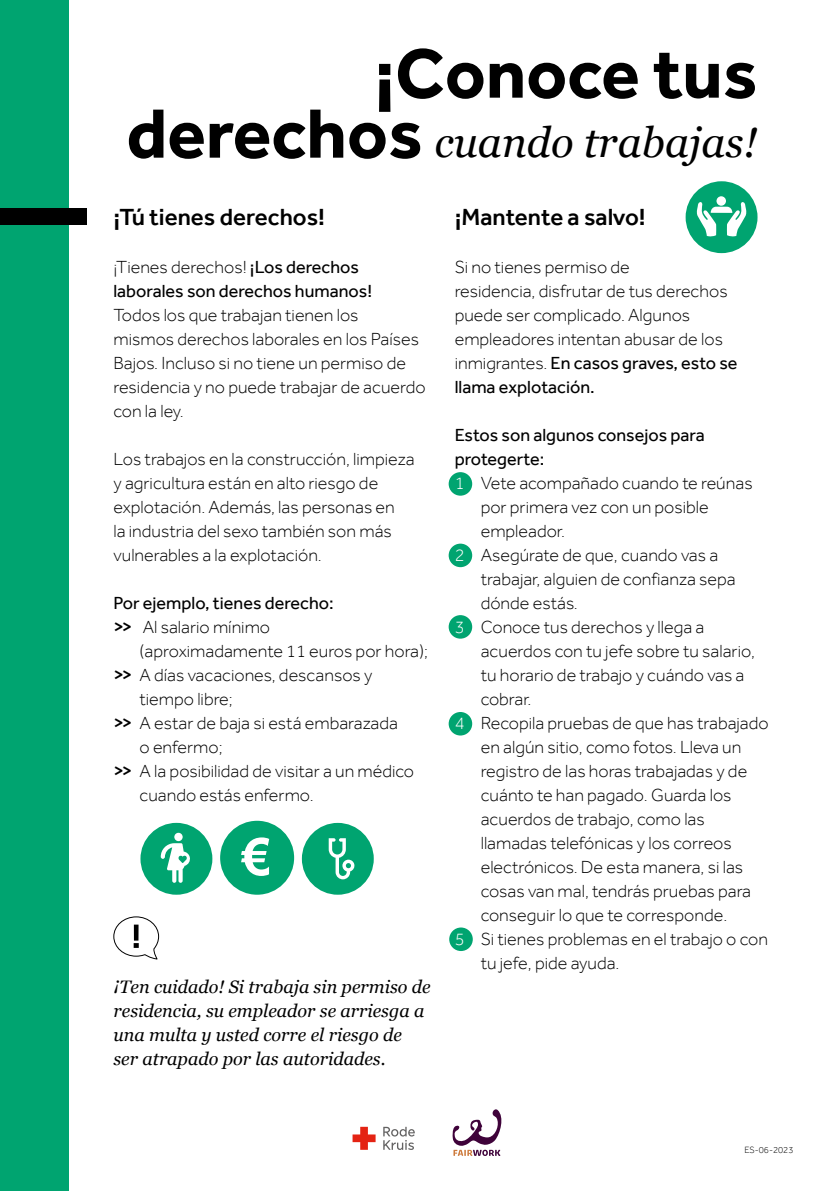
<style>
.page{position:relative;width:840px;height:1191px;background:#fff}
.page>*{position:absolute;margin:0;border:0;box-sizing:border-box;transform-origin:0 0}
.t1{font:700 72px "Effra";color:#000}
.t2{font:700 52px "Arial";color:#fff}
.t3{font:italic 42px "Georgia";color:#000}
.t4{font:500 24px "Effra";color:#000}
.t5{font:300 18px/24px "Effra";color:#000}
.t6{font:18px/24px "Effra";color:#000}
.t7{font:italic 18px/24px "Georgia";color:#000}
.t8{font:300 9.4px "Effra";color:#000}
.s1{font-family:"Effra";font-weight:700;font-style:normal;font-size:72px}
.s2{font-weight:300}
.s3{font-weight:500;font-size:19px}
.s4{font-weight:400}
.s5{color:#fff}
</style>
<div class="page">
<div style="left:448px;top:472px;width:24px;height:23px;background:#00a470;border-radius:50%"></div>
<div style="left:448px;top:543px;width:24px;height:24px;background:#00a470;border-radius:50%"></div>
<div style="left:448px;top:615px;width:24px;height:23px;background:#00a470;border-radius:50%"></div>
<div style="left:448px;top:712px;width:24px;height:23px;background:#00a470;border-radius:50%"></div>
<div style="left:449px;top:927px;width:23px;height:24px;background:#00a470;border-radius:50%"></div>
<div style="left:0;top:0;width:68px;height:1191px;background:#00a470"></div>
<div style="left:0;top:208px;width:86px;height:17px;background:#000"></div>
<svg style="left:113px;top:916px;width:46px;height:43px"></svg>
<div style="left:685px;top:181px;width:72px;height:72px;background:#00a470;border-radius:50%"></div>
<div style="left:716px;top:196px;width:9px;height:10px;background:#fff;border-radius:50%"></div>
<svg style="left:696px;top:202px;width:49px;height:34px"></svg>
<div style="left:220px;top:820px;width:74px;height:74px;background:#00a470;border-radius:50%"></div>
<div style="left:140px;top:823px;width:72px;height:71px;background:#00a470;border-radius:50%"></div>
<div style="left:302px;top:823px;width:71px;height:71px;background:#00a470;border-radius:50%"></div>
<svg style="left:328px;top:838px;width:27px;height:41px"></svg>
<svg style="left:161px;top:843px;width:29px;height:39px"></svg>
<div style="left:174px;top:832px;width:8px;height:9px;background:#fff;border-radius:50%"></div>
<svg style="left:452px;top:1109px;width:49px;height:47px"></svg>
<svg style="left:352px;top:1126px;width:23px;height:23px"></svg>
<svg style="left:383px;top:1126px;width:31px;height:24px"></svg>
<h1 class="t1" style="left:374px;top:31px;width:384px">¡Conoce tus</h1>
<h3 class="t3" style="left:126px;top:116px;width:632px"><span class="s1">derechos</span> cuando trabajas!</h3>
<h3 class="t4" style="left:113px;top:202px;width:213px">¡Tú tienes derechos!</h3>
<p class="t6" style="left:113px;top:254px;width:260px"><span class="s2">¡Tienes derechos!</span> ¡Los derechos laborales son derechos humanos!</p>
<p class="t5" style="left:113px;top:302px;width:313px">Todos los que trabajan tienen los<br>mismos derechos laborales en los Países<br>Bajos. Incluso si no tiene un permiso de residencia y no puede trabajar de acuerdo con la ley.</p>
<p class="t5" style="left:113px;top:446px;width:302px">Los trabajos en la construcción, limpieza y agricultura están en alto riesgo de explotación. Además, las personas en<br>la industria del sexo también son más vulnerables a la explotación.</p>
<p class="t6" style="left:113px;top:590px;width:221px">Por ejemplo, tienes derecho: <span class="s3">&gt;&gt;</span> <span class="s2">Al salario mínimo</span></p>
<p class="t5" style="left:139px;top:638px;width:290px">(aproximadamente 11 euros por hora);</p>
<p class="t5" style="left:113px;top:662px;width:260px"><span class="s3">&gt;&gt;</span> A días vacaciones, descansos y</p>
<p class="t5" style="left:139px;top:686px;width:95px">tiempo libre;</p>
<p class="t5" style="left:113px;top:710px;width:286px"><span class="s3">&gt;&gt;</span> A estar de baja si está embarazada</p>
<p class="t5" style="left:139px;top:734px;width:85px">o enfermo;</p>
<p class="t5" style="left:113px;top:758px;width:302px"><span class="s3">&gt;&gt;</span> A la posibilidad de visitar a un médico</p>
<p class="t5" style="left:139px;top:782px;width:176px">cuando estás enfermo.</p>
<h2 class="t2" style="left:242px;top:820px;width:30px">€</h2>
<p class="t7" style="left:113px;top:975px;width:318px">¡Ten cuidado! Si trabaja sin permiso de residencia, su empleador se arriesga a una multa y usted corre el riesgo de ser atrapado por las autoridades.</p>
<h3 class="t4" style="left:454px;top:202px;width:192px">¡Mantente a salvo!</h3>
<p class="t5" style="left:454px;top:254px;width:284px">Si no tienes permiso de<br>residencia, disfrutar de tus derechos puede ser complicado. Algunos empleadores intentan abusar de los inmigrantes. <span class="s4">En casos graves, esto se llama explotación.</span></p>
<p class="t6" style="left:454px;top:422px;width:251px">Estos son algunos consejos para</p>
<p class="t6" style="left:454px;top:446px;width:91px">protegerte:</p>
<p class="t5" style="left:454px;top:470px;width:299px"><span class="s5">1</span> Vete acompañado cuando te reúnas</p>
<p class="t5" style="left:480px;top:494px;width:229px">por primera vez con un posible</p>
<p class="t5" style="left:480px;top:518px;width:86px">empleador.</p>
<p class="t5" style="left:454px;top:542px;width:265px"><span class="s5">2</span> Asegúrate de que, cuando vas a</p>
<p class="t5" style="left:480px;top:566px;width:256px">trabajar, alguien de confianza sepa</p>
<p class="t5" style="left:480px;top:590px;width:99px">dónde estás.</p>
<p class="t5" style="left:454px;top:614px;width:251px"><span class="s5">3</span> Conoce tus derechos y llega a</p>
<p class="t5" style="left:480px;top:638px;width:275px">acuerdos con tu jefe sobre tu salario,</p>
<p class="t5" style="left:480px;top:662px;width:265px">tu horario de trabajo y cuándo vas a</p>
<p class="t5" style="left:480px;top:686px;width:52px">cobrar.</p>
<p class="t5" style="left:454px;top:710px;width:315px"><span class="s5">4</span> Recopila pruebas de que has trabajado</p>
<p class="t5" style="left:480px;top:734px;width:262px">en algún sitio, como fotos. Lleva un</p>
<p class="t5" style="left:480px;top:758px;width:268px">registro de las horas trabajadas y de</p>
<p class="t5" style="left:480px;top:782px;width:252px">cuánto te han pagado. Guarda los</p>
<p class="t5" style="left:480px;top:806px;width:225px">acuerdos de trabajo, como las</p>
<p class="t5" style="left:480px;top:830px;width:252px">llamadas telefónicas y los correos</p>
<p class="t5" style="left:480px;top:854px;width:264px">electrónicos. De esta manera, si las</p>
<p class="t5" style="left:480px;top:878px;width:272px">cosas van mal, tendrás pruebas para</p>
<p class="t5" style="left:480px;top:902px;width:248px">conseguir lo que te corresponde.</p>
<p class="t5" style="left:454px;top:926px;width:314px"><span class="s5">5</span> Si tienes problemas en el trabajo o con</p>
<p class="t5" style="left:480px;top:950px;width:140px">tu jefe, pide ayuda.</p>
<p class="t8" style="left:744px;top:1144px;width:50px">ES-06-2023</p>
</div>
